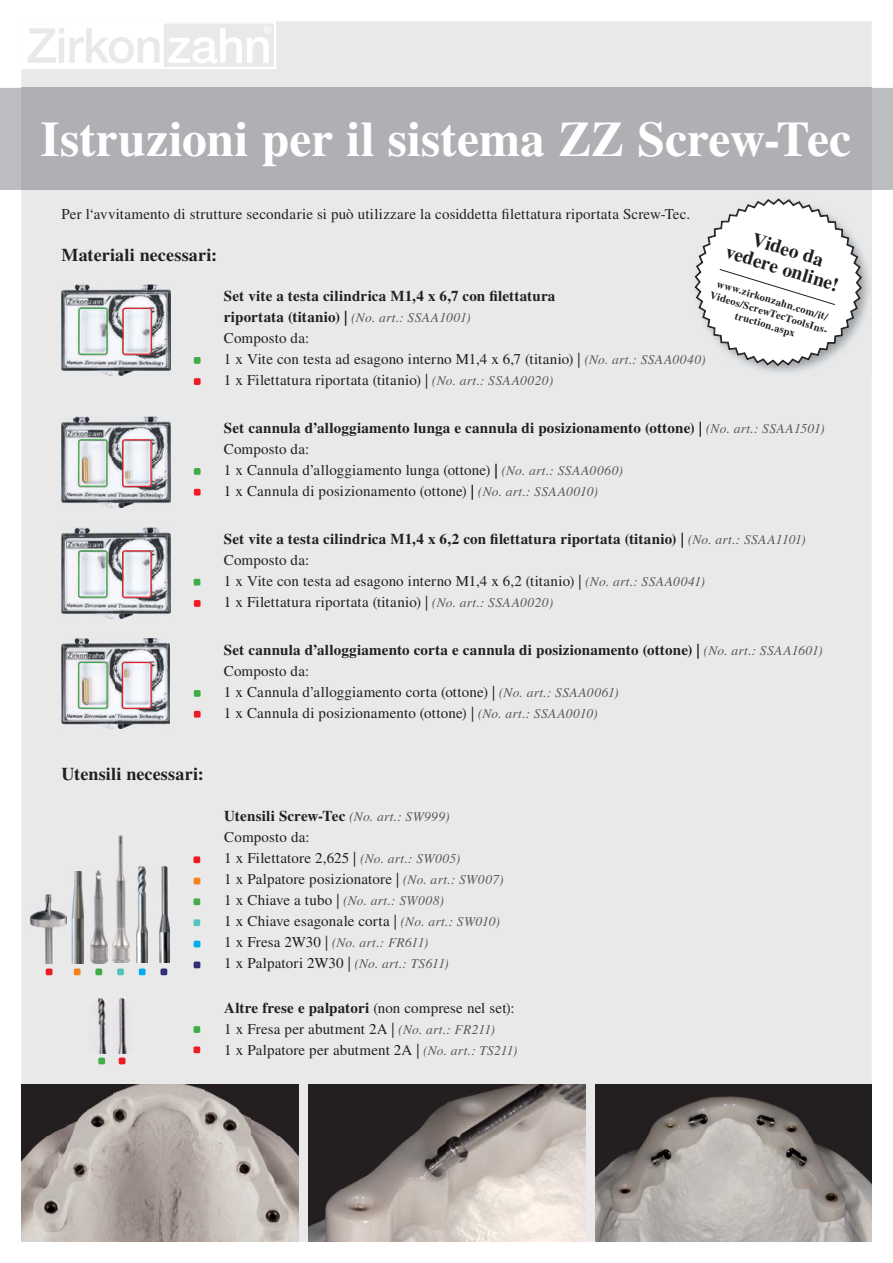
<style>
.page{position:relative;width:893px;height:1263px;background:#fff}
.page>*{position:absolute;margin:0;border:0;box-sizing:border-box;transform-origin:0 0}
.t1{font:700 49.5px "Times";color:#fff}
.t2{font:700 19.35px/19.5px "Times";color:#231f20;text-align:center}
.t3{font:700 18px "Times";letter-spacing:.01em;color:#231f20}
.t4{font:15px/21px "Times";letter-spacing:.01em;color:#231f20}
.t5{font:italic 13.5px "Times";letter-spacing:.02em;color:#58595b}
.t6{font:700 10.5px/12.6px "Times";color:#231f20;text-align:center}
.s1{font-weight:700}
.s2{font-weight:700;font-style:italic}
.s3{font-style:italic;font-size:13.5px;color:#58595b}
.s4{font-style:normal;font-size:15px;color:#231f20}
</style>
<div class="page">
<div style="left:21px;top:21px;width:851px;height:1221px;background:#e9e9ea"></div>
<div style="left:0;top:88px;width:893px;height:102px;background:#bbbdc0"></div>
<div style="left:21px;top:88px;width:851px;height:102px;background:#aeb0b3"></div>
<img style="left:21px;top:1084px;width:277px;height:158px">
<img style="left:595px;top:1084px;width:277px;height:158px">
<img style="left:309px;top:1084px;width:276px;height:158px">
<svg style="left:21px;top:21px;width:255px;height:48px"></svg>
<img style="left:691px;top:194px;width:181px;height:182px">
<svg style="left:695px;top:199px;width:167px;height:167px"></svg>
<img style="left:62px;top:284px;width:108px;height:91px">
<div style="left:78px;top:308px;width:30px;height:47px;border:1px solid #41ad49;border-radius:2px"></div>
<div style="left:122px;top:308px;width:30px;height:47px;border:1px solid #ed1c24;border-radius:2px"></div>
<img style="left:62px;top:416px;width:108px;height:91px">
<div style="left:78px;top:439px;width:29px;height:48px;border:1px solid #41ad49;border-radius:2px"></div>
<div style="left:122px;top:439px;width:30px;height:48px;border:1px solid #ed1c24;border-radius:2px"></div>
<img style="left:62px;top:527px;width:108px;height:91px">
<div style="left:78px;top:550px;width:29px;height:48px;border:1px solid #41ad49;border-radius:2px"></div>
<div style="left:122px;top:550px;width:30px;height:48px;border:1px solid #ed1c24;border-radius:2px"></div>
<img style="left:62px;top:638px;width:108px;height:90px">
<div style="left:78px;top:662px;width:29px;height:47px;border:1px solid #41ad49;border-radius:2px"></div>
<div style="left:122px;top:662px;width:30px;height:47px;border:1px solid #ed1c24;border-radius:2px"></div>
<div style="left:194px;top:357px;width:7px;height:7px;background:#41ad49;border-radius:2px"></div>
<div style="left:194px;top:468px;width:7px;height:7px;background:#41ad49;border-radius:2px"></div>
<div style="left:194px;top:579px;width:6px;height:7px;background:#41ad49;border-radius:2px"></div>
<div style="left:194px;top:690px;width:7px;height:7px;background:#41ad49;border-radius:2px"></div>
<div style="left:194px;top:378px;width:7px;height:7px;background:#ed1c24;border-radius:2px"></div>
<div style="left:194px;top:489px;width:7px;height:7px;background:#ed1c24;border-radius:2px"></div>
<div style="left:194px;top:600px;width:7px;height:7px;background:#ed1c24;border-radius:2px"></div>
<div style="left:194px;top:711px;width:7px;height:7px;background:#ed1c24;border-radius:2px"></div>
<img style="left:31px;top:894px;width:36px;height:69px">
<img style="left:72px;top:872px;width:11px;height:91px">
<img style="left:90px;top:870px;width:17px;height:93px">
<img style="left:112px;top:836px;width:17px;height:127px">
<img style="left:137px;top:866px;width:11px;height:97px">
<img style="left:159px;top:867px;width:11px;height:96px">
<div style="left:46px;top:968px;width:6px;height:7px;background:#ed1c24;border-radius:2px"></div>
<div style="left:119px;top:1057px;width:6px;height:7px;background:#ed1c24;border-radius:2px"></div>
<div style="left:193px;top:1046px;width:7px;height:7px;background:#ed1c24;border-radius:2px"></div>
<div style="left:74px;top:968px;width:7px;height:7px;background:#f5821f;border-radius:2px"></div>
<div style="left:95px;top:968px;width:7px;height:7px;background:#41ad49;border-radius:2px"></div>
<div style="left:98px;top:1057px;width:7px;height:7px;background:#41ad49;border-radius:2px"></div>
<div style="left:193px;top:1026px;width:7px;height:7px;background:#41ad49;border-radius:2px"></div>
<div style="left:117px;top:968px;width:7px;height:7px;background:#55c3bb;border-radius:2px"></div>
<div style="left:139px;top:968px;width:7px;height:7px;background:#00aeef;border-radius:2px"></div>
<div style="left:161px;top:968px;width:6px;height:7px;background:#322d74;border-radius:2px"></div>
<div style="left:193px;top:856px;width:7px;height:7px;background:#ed1c24;border-radius:2px"></div>
<svg style="left:194px;top:878px;width:6px;height:6px"></svg>
<div style="left:193px;top:898px;width:7px;height:7px;background:#41ad49;border-radius:2px"></div>
<div style="left:193px;top:919px;width:7px;height:7px;background:#55c3bb;border-radius:2px"></div>
<svg style="left:194px;top:941px;width:6px;height:6px"></svg>
<div style="left:194px;top:961px;width:6px;height:7px;background:#322d74;border-radius:2px"></div>
<img style="left:89px;top:997px;width:23px;height:57px">
<img style="left:112px;top:997px;width:22px;height:57px">
<img style="left:111px;top:1010px;width:4px;height:44px">
<h1 class="t1" style="left:40px;top:121px;width:812px">Istruzioni per il sistema ZZ Screw-Tec</h1>
<p class="t4" style="left:62px;top:205px;width:630px">Per l‘avvitamento di strutture secondarie si può utilizzare la cosiddetta filettatura riportata Screw-Tec.</p>
<p class="t3" style="left:62px;top:249px;width:157px">Materiali necessari:</p>
<p class="t2" style="left:734px;top:225px;width:119px;rotate:17deg">Video da vedere online!</p>
<p class="t6" style="left:715px;top:277px;width:126px;rotate:17deg">www.zirkonzahn.com/it/<br>Videos/ScrewTecToolsIns&shy;truction.aspx</p>
<p class="t4" style="left:224px;top:287px;width:483px"><span class="s1">Set vite a testa cilindrica M1,4 x 6,7 con filettatura<br>riportata (titanio)</span> <span class="s2">|</span> <span class="s3">(No. art.: SSAA1001)<br></span>Composto da:<br>1 x Vite con testa ad esagono interno M1,4 x 6,7 (titanio) | <span class="s3">(No. art.: SSAA0040)<br></span>1 x Filettatura riportata (titanio) | <span class="s3">(No. art.: SSAA0020)</span></p>
<p class="t4" style="left:224px;top:419px;width:602px"><span class="s1">Set cannula d’alloggiamento lunga e cannula di posizionamento (ottone)</span> <span class="s2">|</span> <span class="s3">(No. art.: SSAA1501)<br></span>Composto da:<br>1 x Cannula d’alloggiamento lunga (ottone) <span class="s2">|</span> <span class="s3">(No. art.: SSAA0060)<br></span>1 x Cannula di posizionamento (ottone) <span class="s2">|</span> <span class="s3">(No. art.: SSAA0010)</span></p>
<p class="t4" style="left:224px;top:530px;width:583px"><span class="s1">Set vite a testa cilindrica M1,4 x 6,2 con filettatura riportata (titanio)</span> <span class="s2">|</span> <span class="s3">(No. art.: SSAA1101)<br></span>Composto da:<br>1 x Vite con testa ad esagono interno M1,4 x 6,2 (titanio) | <span class="s3">(No. art.: SSAA0041)<br></span>1 x Filettatura riportata (titanio) | <span class="s3">(No. art.: SSAA0020)</span></p>
<p class="t4" style="left:224px;top:641px;width:600px"><span class="s1">Set cannula d’alloggiamento corta e cannula di posizionamento (ottone)</span> <span class="s2">|</span> <span class="s3">(No. art.: SSAA1601)<br></span>Composto da:<br>1 x Cannula d’alloggiamento corta (ottone) | <span class="s3">(No. art.: SSAA0061)<br></span>1 x Cannula di posizionamento (ottone) | <span class="s3">(No. art.: SSAA0010)</span></p>
<p class="t3" style="left:62px;top:767px;width:144px">Utensili necessari:</p>
<p class="t4" style="left:224px;top:807px;width:281px"><span class="s1">Utensili Screw-Tec</span> <span class="s3">(No. art.: SW999)<br></span>Composto da:<br>1 x Filettatore 2,625 | <span class="s3">(No. art.: SW005)<br></span>1 x Palpatore posizionatore | <span class="s3">(No. art.: SW007)</span></p>
<p class="t5" style="left:224px;top:896px;width:221px"><span class="s4">1 x Chiave a tubo |</span> (No. art.: SW008)</p>
<p class="t4" style="left:224px;top:912px;width:277px">1 x Chiave esagonale corta | <span class="s3">(No. art.: SW010)</span></p>
<p class="t5" style="left:224px;top:938px;width:205px"><span class="s4">1 x Fresa 2W30 |</span> (No. art.: FR611)</p>
<p class="t4" style="left:224px;top:954px;width:226px">1 x Palpatori 2W30 | <span class="s3">(No. art.: TS611)</span></p>
<p class="t4" style="left:224px;top:999px;width:295px"><span class="s1">Altre frese e palpatori</span> (non comprese nel set):<br>1 x Fresa per abutment 2A | <span class="s3">(No. art.: FR211)<br></span>1 x Palpatore per abutment 2A | <span class="s3">(No. art.: TS211)</span></p>
</div>
